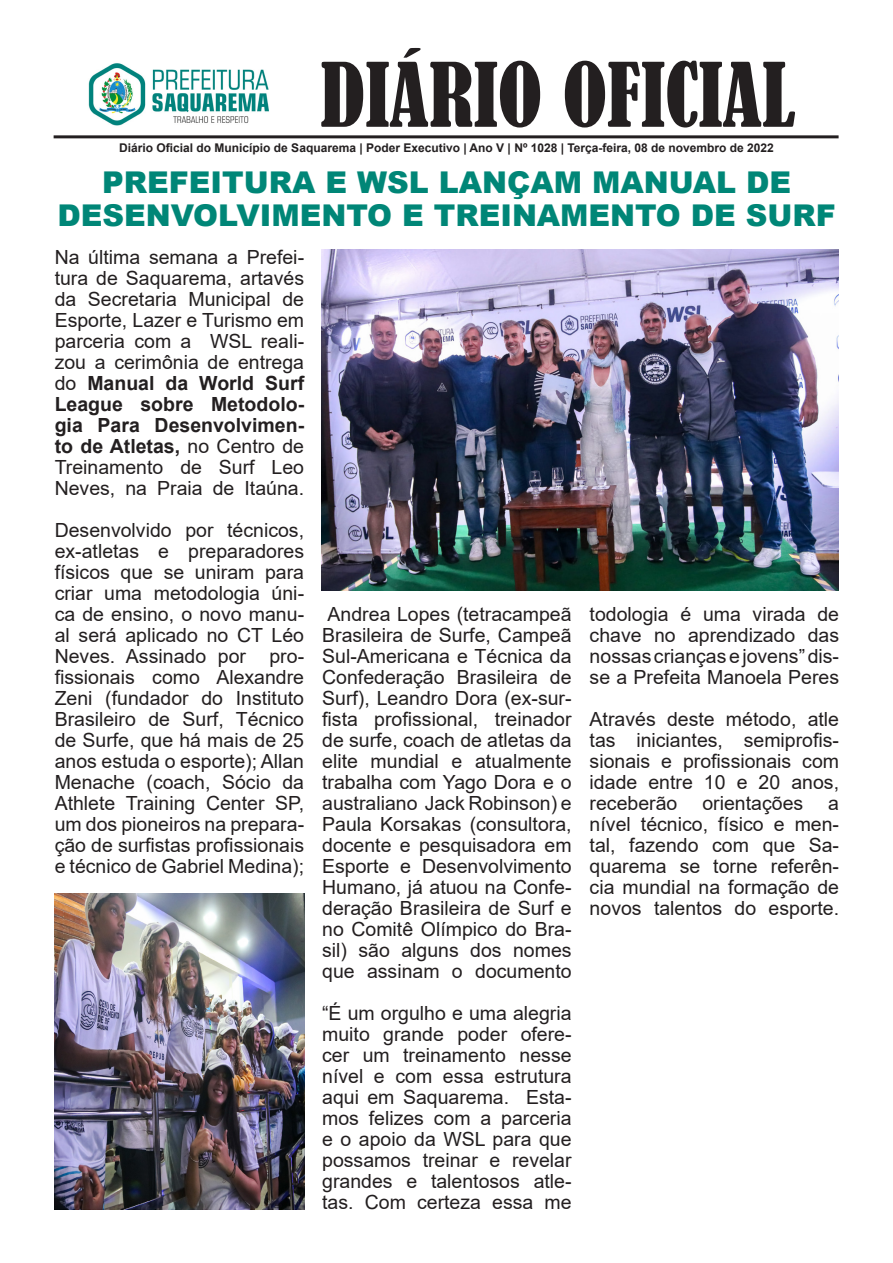
<style>
.page{position:relative;width:893px;height:1263px;background:#fff}
.page>*{position:absolute;margin:0;border:0;box-sizing:border-box;transform-origin:0 0}
.t1{font:condensed 82.5px "Bernard";color:#231f20}
.t2{font:900 30px "Arial";color:#008677}
.t3{font:19.5px/21px "Arial";color:#231f20;text-align:justify}
.t4{font:700 12px "Arial";color:#231f20}
.s1{font-weight:700}
</style>
<div class="page">
<hr style="left:54px;top:135px;width:785px;height:3px;background:#231f20">
<img style="left:88px;top:63px;width:181px;height:63px">
<img style="left:55px;top:893px;width:249px;height:317px">
<img style="left:322px;top:250px;width:517px;height:340px">
<p class="t1" style="left:321px;top:47px;width:476px">DIÁRIO OFICIAL</p>
<p class="t4" style="left:119px;top:139px;width:656px">Diário Oficial do Município de Saquarema | Poder Executivo | Ano V | Nº 1028 | Terça-feira, 08 de novembro de 2022</p>
<p class="t2" style="left:102px;top:160px;width:690px">PREFEITURA E WSL LANÇAM MANUAL DE</p>
<p class="t2" style="left:57px;top:193px;width:780px">DESENVOLVIMENTO E TREINAMENTO DE SURF</p>
<p class="t3" style="left:55px;top:247px;width:251px">Na última semana a Prefei&shy;tura de Saquarema, artavés da Secretaria Municipal de Esporte, Lazer e Turismo em parceria com a WSL reali&shy;zou a cerimônia de entrega do <span class="s1">Manual da World Surf League sobre Metodolo&shy;gia Para Desenvolvimen&shy;to de Atletas,</span> no Centro de Treinamento de Surf Leo Neves, na Praia de Itaúna.</p>
<p class="t3" style="left:55px;top:520px;width:251px">Desenvolvido por técnicos, ex-atletas e preparadores físicos que se uniram para criar uma metodologia úni&shy;ca de ensino, o novo manu&shy;al será aplicado no CT Léo Neves. Assinado por pro&shy;fissionais como Alexandre Zeni (fundador do Instituto Brasileiro de Surf, Técnico de Surfe, que há mais de 25 anos estuda o esporte); Allan Menache (coach, Sócio da Athlete Training Center SP, um dos pioneiros na prepara&shy;ção de surfistas profissionais e técnico de Gabriel Medina);</p>
<p class="t3" style="left:328px;top:604px;width:245px">Andrea Lopes (tetracampeã</p>
<p class="t3" style="left:322px;top:625px;width:251px">Brasileira de Surfe, Campeã</p>
<p class="t3" style="left:322px;top:646px;width:251px">Sul-Americana e Técnica da Confederação Brasileira de Surf), Leandro Dora (ex-sur&shy;fista profissional, treinador</p>
<p class="t3" style="left:322px;top:730px;width:251px">de surfe, coach de atletas da elite mundial e atualmente trabalha com Yago Dora e o australiano Jack Robinson) e Paula Korsakas (consultora, docente e pesquisadora em Esporte e Desenvolvimento Humano, já atuou na Confe&shy;deração Brasileira de Surf e no Comitê Olímpico do Bra&shy;sil) são alguns dos nomes que assinam o documento</p>
<p class="t3" style="left:322px;top:1003px;width:251px">“É um orgulho e uma alegria muito grande poder ofere&shy;cer um treinamento nesse nível e com essa estrutura aqui em Saquarema. Esta&shy;mos felizes com a parceria e o apoio da WSL para que possamos treinar e revelar grandes e talentosos atle&shy;tas. Com certeza essa me</p>
<p class="t3" style="left:590px;top:604px;width:251px">todologia é uma virada de chave no aprendizado das</p>
<p class="t3" style="left:590px;top:646px;width:251px">nossas crianças e jovens” dis&shy;se a Prefeita Manoela Peres</p>
<p class="t3" style="left:590px;top:709px;width:251px">Através deste método, atle</p>
<p class="t3" style="left:590px;top:730px;width:251px">tas iniciantes, semiprofis&shy;sionais e profissionais com idade entre 10 e 20 anos, receberão</p>
<p class="t3" style="left:702px;top:793px;width:102px">orientações</p>
<p class="t3" style="left:590px;top:793px;width:251px;text-indent:239px">a nível técnico, físico e men&shy;tal, fazendo com que Sa&shy;quarema se torne referên&shy;cia mundial na formação de novos talentos do esporte.</p>
</div>
